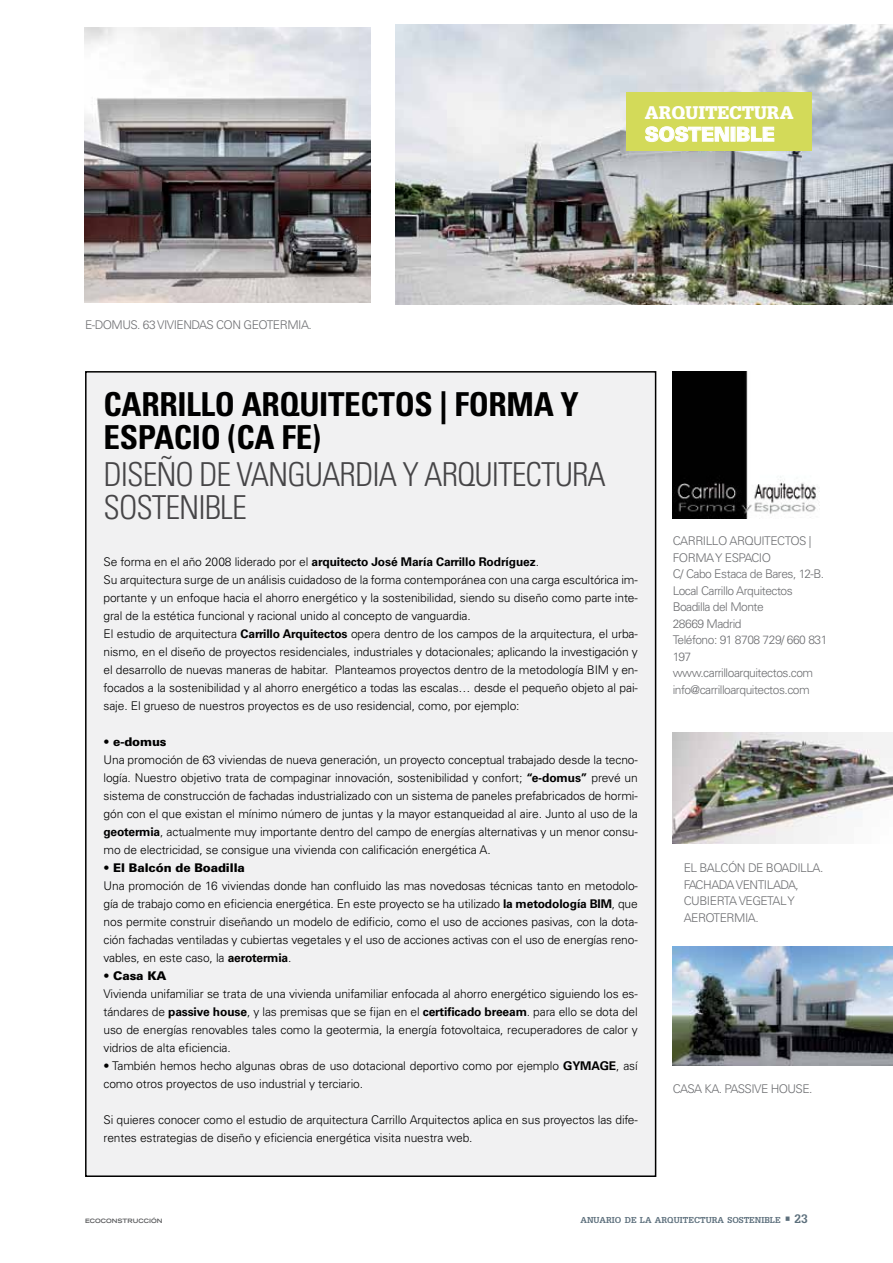
<style>
.page{position:relative;width:893px;height:1263px;background:#fff}
.page>*{position:absolute;margin:0;border:0;box-sizing:border-box;transform-origin:0 0}
.t1{font:300 condensed 33px/33px "Univers";letter-spacing:-.03em;color:#464547}
.t2{font:700 condensed 33px/33px "Univers";letter-spacing:-.01em;color:#000}
.t3{font:900 19.5px "Univers";letter-spacing:-.01em;color:#fff}
.t4{font:900 17.85px "Glypha";color:#fff}
.t5{font:300 12px/18px "Univers";letter-spacing:-.01em;color:#000}
.t6{font:300 12px/16.5px "Univers";letter-spacing:-.04em;color:#6d6e71}
.t7{font:900 12px "Univers";letter-spacing:-.01em;color:#000}
.t8{font:700 8.4px "Glypha";color:#5c6f7c}
.t9{font:700 expanded 6px "Trade Gothic LT";color:#58595b}
.s1{font-weight:700}
.s2{font-size:12px}
</style>
<div class="page">
<img style="left:396px;top:25px;width:497px;height:279px">
<img style="left:84px;top:27px;width:287px;height:275px">
<div style="left:626px;top:92px;width:186px;height:59px;background:#d3da59"></div>
<svg style="left:645px;top:126px;width:84px;height:16px"></svg>
<svg style="left:737px;top:126px;width:38px;height:16px"></svg>
<div style="left:86px;top:372px;width:570px;height:804px;background:#f1f1f2"></div>
<img style="left:673px;top:946px;width:220px;height:119px">
<img style="left:673px;top:372px;width:146px;height:146px">
<img style="left:673px;top:733px;width:220px;height:111px">
<p class="t6" style="left:85px;top:316px;width:228px">E-DOMUS. 63 VIVIENDAS CON GEOTERMIA.</p>
<h3 class="t4" style="left:645px;top:102px;width:150px">ARQUITECTURA</h3>
<h2 class="t3" style="left:645px;top:122px;width:132px">SOSTENIBLE</h2>
<h1 class="t2" style="left:104px;top:387px;width:477px">CARRILLO ARQUITECTOS | FORMA Y<br>ESPACIO (CA FE)</h1>
<h1 class="t1" style="left:104px;top:458px;width:504px">DISEÑO DE VANGUARDIA Y ARQUITECTURA<br>SOSTENIBLE</h1>
<p class="t5" style="left:104px;top:553px;width:536px">Se forma en el año 2008 liderado por el <span class="s1">arquitecto José María Carrillo Rodríguez</span>.<br>Su arquitectura surge de un análisis cuidadoso de la forma contemporánea con una carga escultórica im&shy;portante y un enfoque hacia el ahorro energético y la sostenibilidad, siendo su diseño como parte inte&shy;gral de la estética funcional y racional unido al concepto de vanguardia.<br>El estudio de arquitectura <span class="s1">Carrillo Arquitectos</span> opera dentro de los campos de la arquitectura, el urba&shy;nismo, en el diseño de proyectos residenciales, industriales y dotacionales; aplicando la investigación y el desarrollo de nuevas maneras de habitar. Planteamos proyectos dentro de la metodología BIM y en&shy;focados a la sostenibilidad y al ahorro energético a todas las escalas… desde el pequeño objeto al pai&shy;saje. El grueso de nuestros proyectos es de uso residencial, como, por ejemplo:</p>
<p class="t7" style="left:104px;top:734px;width:65px">• e-domus</p>
<p class="t5" style="left:104px;top:751px;width:536px;text-align:justify">Una promoción de 63 viviendas de nueva generación, un proyecto conceptual trabajado desde la tecno&shy;logía. Nuestro objetivo trata de compaginar innovación, sostenibilidad y confort; <span class="s1">“e-domus”</span> prevé un sistema de construcción de fachadas industrializado con un sistema de paneles prefabricados de hormi&shy;gón con el que existan el mínimo número de juntas y la mayor estanqueidad al aire. Junto al uso de la <span class="s1">geotermia</span>, actualmente muy importante dentro del campo de energías alternativas y un menor consu&shy;mo de electricidad, se consigue una vivienda con calificación energética A.</p>
<p class="t7" style="left:104px;top:860px;width:143px">• El Balcón de Boadilla</p>
<p class="t5" style="left:104px;top:877px;width:536px;text-align:justify">Una promoción de 16 viviendas donde han confluido las mas novedosas técnicas tanto en metodolo&shy;gía de trabajo como en eficiencia energética. En este proyecto se ha utilizado <span class="s1">la metodología BIM</span>, que nos permite construir diseñando un modelo de edificio, como el uso de acciones pasivas, con la dota&shy;ción fachadas ventiladas y cubiertas vegetales y el uso de acciones activas con el uso de energías reno&shy;vables, en este caso, la <span class="s1">aerotermia</span>.</p>
<p class="t7" style="left:104px;top:968px;width:65px">• Casa KA</p>
<p class="t5" style="left:104px;top:985px;width:536px;text-align:justify">Vivienda unifamiliar se trata de una vivienda unifamiliar enfocada al ahorro energético siguiendo los es&shy;tándares de <span class="s1">passive house</span>, y las premisas que se fijan en el <span class="s1">certificado breeam</span>. para ello se dota del uso de energías renovables tales como la geotermia, la energía fotovoltaica, recuperadores de calor y vidrios de alta eficiencia.</p>
<p class="t5" style="left:104px;top:1057px;width:536px">• También hemos hecho algunas obras de uso dotacional deportivo como por ejemplo <span class="s1">GYMAGE</span>, así como otros proyectos de uso industrial y terciario.</p>
<p class="t5" style="left:104px;top:1111px;width:536px">Si quieres conocer como el estudio de arquitectura Carrillo Arquitectos aplica en sus proyectos las dife&shy;rentes estrategias de diseño y eficiencia energética visita nuestra web.</p>
<p class="t6" style="left:673px;top:533px;width:156px">CARRILLO ARQUITECTOS |<br>FORMA Y ESPACIO<br>C/ Cabo Estaca de Bares, 12-B.<br>Local Carrillo Arquitectos<br>Boadilla del Monte<br>28669 Madrid<br>Teléfono: 91 8708 729/ 660 831<br>197 www.carrilloarquitectos.com info@carrilloarquitectos.com</p>
<p class="t6" style="left:684px;top:860px;width:141px">EL BALCÓN DE BOADILLA.<br>FACHADA VENTILADA,<br>CUBIERTA VEGETAL Y<br>AEROTERMIA.</p>
<p class="t6" style="left:673px;top:1080px;width:141px">CASA KA. PASSIVE HOUSE.</p>
<p class="t9" style="left:85px;top:1217px;width:79px">ECOCONSTRUCCIÓN</p>
<p class="t8" style="left:580px;top:1215px;width:229px">ANUARIO DE LA ARQUITECTURA SOSTENIBLE <span class="s2">• 23</span></p>
</div>
